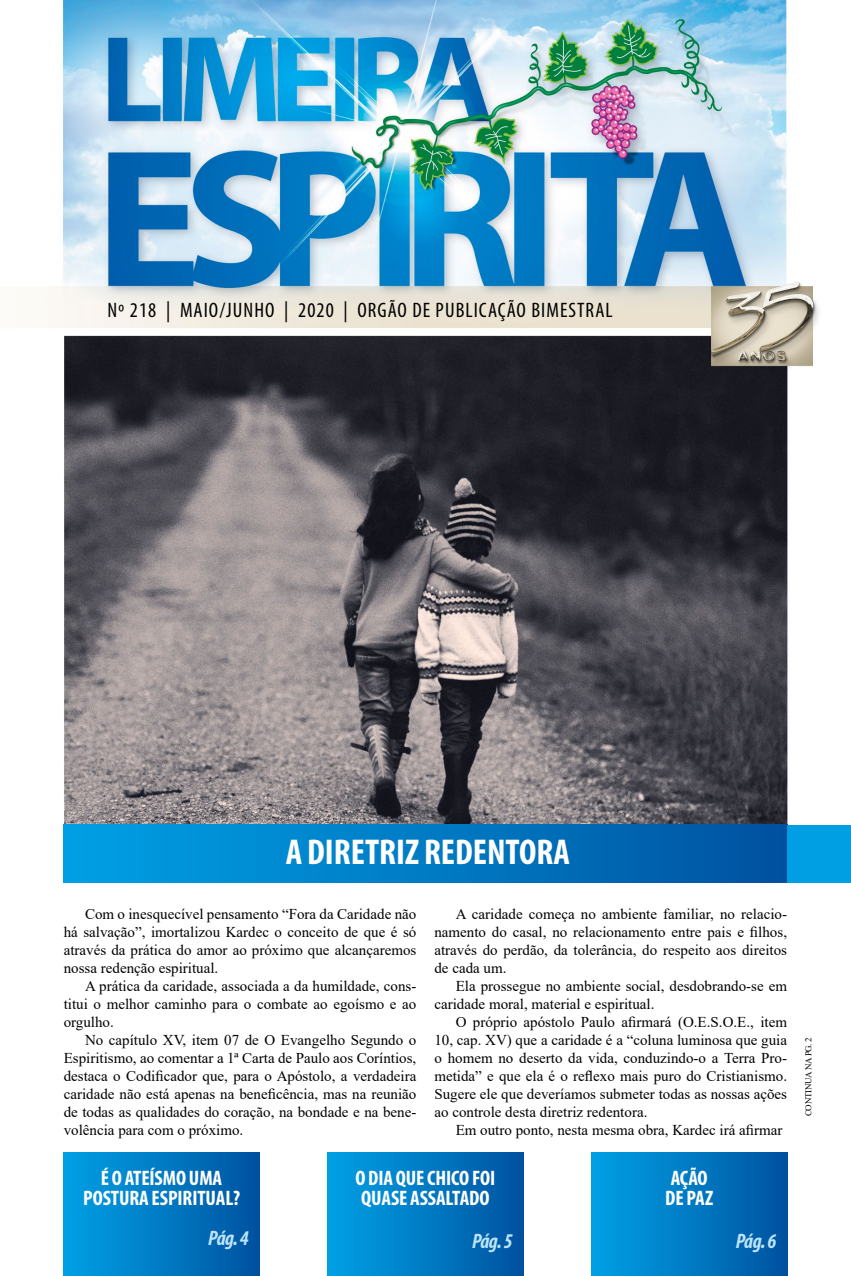
<style>
.page{position:relative;width:851px;height:1276px;background:#fff}
.page>*{position:absolute;margin:0;border:0;box-sizing:border-box;transform-origin:0 0}
.t1{font:700 condensed 36px "Myriad Pro";color:#fff}
.t2{font:700 condensed 21px/19.5px "Myriad Pro";letter-spacing:-.005em;color:#fff}
.t3{font:condensed 21px "Myriad Pro";letter-spacing:.05em;color:#000}
.t4{font:italic 700 condensed 21px "Myriad Pro";letter-spacing:-.035em;color:#bce4fa}
.t5{font:15px/18px "Times New Roman";color:#000;text-align:justify}
.t6{font:9px "Times New Roman";letter-spacing:-.035em;color:#000}
</style>
<div class="page">
<img style="left:34px;top:0;width:816px;height:883px">
<div style="left:64px;top:1152px;width:195px;height:124px;background:linear-gradient(to right,#00a1e6,#0053a1)"></div>
<div style="left:327px;top:1152px;width:196px;height:124px;background:linear-gradient(to right,#00a2e6,#0053a1)"></div>
<div style="left:591px;top:1152px;width:196px;height:124px;background:linear-gradient(to right,#00a2e6,#0053a1)"></div>
<div style="left:64px;top:825px;width:723px;height:57px;background:linear-gradient(to right,#00a1e6,#0052a1)"></div>
<div style="left:787px;top:825px;width:63px;height:57px;background:#009fe3"></div>
<h2 class="t3" style="left:107px;top:297px;width:507px">Nº 218 | MAIO/JUNHO | 2020 | ORGÃO DE PUBLICAÇÃO BIMESTRAL</h2>
<h1 class="t1" style="left:286px;top:829px;width:286px">A DIRETRIZ REDENTORA</h1>
<p class="t5" style="left:64px;top:904px;width:354px;text-indent:21px">Com o inesquecível pensamento “Fora da Caridade não há salvação”, imortalizou Kardec o conceito de que é só através da prática do amor ao próximo que alcançaremos nossa redenção espiritual.</p>
<p class="t5" style="left:64px;top:976px;width:354px;text-indent:21px">A prática da caridade, associada a da humildade, cons&shy;titui o melhor caminho para o combate ao egoísmo e ao orgulho.</p>
<p class="t5" style="left:64px;top:1030px;width:354px;text-indent:21px">No capítulo XV, item 07 de O Evangelho Segundo o Espiritismo, ao comentar a 1ª Carta de Paulo aos Coríntios, destaca o Codificador que, para o Apóstolo, a verdadeira caridade não está apenas na beneficência, mas na reunião de todas as qualidades do coração, na bondade e na bene&shy;volência para com o próximo.</p>
<p class="t5" style="left:434px;top:904px;width:354px;text-indent:21px">A caridade começa no ambiente familiar, no relacio&shy;namento do casal, no relacionamento entre pais e filhos, através do perdão, da tolerância, do respeito aos direitos de cada um.</p>
<p class="t5" style="left:434px;top:976px;width:354px;text-indent:21px">Ela prossegue no ambiente social, desdobrando-se em caridade moral, material e espiritual.</p>
<p class="t5" style="left:434px;top:1012px;width:354px;text-indent:21px">O próprio apóstolo Paulo afirmará (O.E.S.O.E., item 10, cap. XV) que a caridade é a “coluna luminosa que guia o homem no deserto da vida, conduzindo-o a Terra Pro&shy;metida” e que ela é o reflexo mais puro do Cristianismo.<br>Sugere ele que deveríamos submeter todas as nossas ações ao controle desta diretriz redentora.</p>
<p class="t5" style="left:455px;top:1120px;width:328px">Em outro ponto, nesta mesma obra, Kardec irá afirmar</p>
<h2 class="t2" style="left:83px;top:1167px;width:158px;text-align:center">É O ATEÍSMO UMA<br>POSTURA ESPIRITUAL?</h2>
<h2 class="t2" style="left:355px;top:1167px;width:141px">O DIA QUE CHICO FOI<br>QUASE ASSALTADO</h2>
<h2 class="t2" style="left:665px;top:1167px;width:49px">AÇÃO<br>DE PAZ</h2>
<h2 class="t4" style="left:208px;top:1225px;width:42px">Pág. 4</h2>
<h2 class="t4" style="left:472px;top:1227px;width:42px">Pág. 5</h2>
<h2 class="t4" style="left:735px;top:1227px;width:42px">Pág. 6</h2>
<p class="t6" style="left:801px;top:1116px;width:80px;rotate:-90deg">CONTINUA NA PG. 2</p>
</div>
